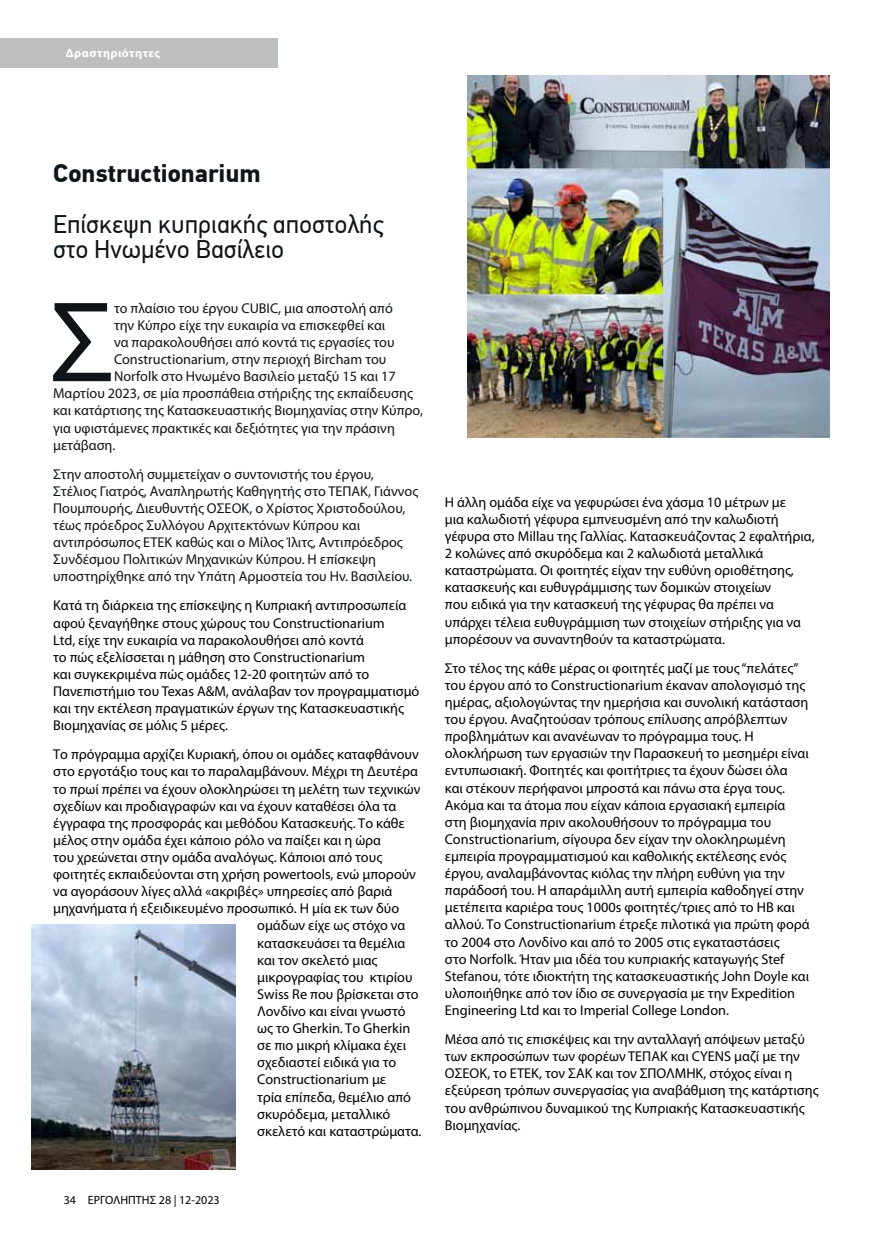
<style>
.page{position:relative;width:893px;height:1255px;background:#fff}
.page>*{position:absolute;margin:0;border:0;box-sizing:border-box;transform-origin:0 0}
.t1{font:115.8px "Myriad Pro";color:#0f1419}
.t2{font:25.5px/25.5px "PF Din Text Pro";color:#0f1419}
.t3{font:700 25.5px "PF Din Text Pro";color:#0f1419}
.t4{font:14.25px/17.1px "Myriad Pro";color:#000}
.t5{font:14.25px/17.1px "Myriad Pro";color:#0f1419}
.t6{font:12px "Myriad Pro";color:#000}
.t7{font:700 12px "Myriad Pro";letter-spacing:.04em;color:#fff}
</style>
<div class="page">
<div style="left:0;top:39px;width:278px;height:29px;background:#bcbec0"></div>
<img style="left:31px;top:924px;width:205px;height:245px">
<img style="left:468px;top:76px;width:361px;height:361px">
<p class="t7" style="left:66px;top:45px;width:96px">Δραστηριότητες</p>
<h2 class="t3" style="left:53px;top:157px;width:209px">Constructionarium</h2>
<h2 class="t2" style="left:53px;top:211px;width:332px">Επίσκεψη κυπριακής αποστολής στο Ηνωμένο Βασίλειο</h2>
<h1 class="t1" style="left:50px;top:271px;width:65px">Σ</h1>
<p class="t5" style="left:114px;top:299px;width:280px">το πλαίσιο του έργου CUBIC, μια αποστολή από</p>
<p class="t5" style="left:114px;top:316px;width:273px">την Κύπρο είχε την ευκαιρία να επισκεφθεί και</p>
<p class="t5" style="left:114px;top:333px;width:282px">να παρακολουθήσει από κοντά τις εργασίες του</p>
<p class="t5" style="left:114px;top:350px;width:274px">Constructionarium, στην περιοχή Bircham του</p>
<p class="t5" style="left:114px;top:367px;width:283px">Norfolk στο Ηνωμένο Βασιλείο μεταξύ 15 και 17</p>
<p class="t5" style="left:53px;top:385px;width:361px">Μαρτίου 2023, σε μία προσπάθεια στήριξης της εκπαίδευσης</p>
<p class="t5" style="left:53px;top:402px;width:372px">και κατάρτισης της Κατασκευαστικής Βιομηχανίας στην Κύπρο,</p>
<p class="t5" style="left:53px;top:419px;width:343px">για υφιστάμενες πρακτικές και δεξιότητες για την πράσινη</p>
<p class="t5" style="left:53px;top:436px;width:64px">μετάβαση.</p>
<p class="t5" style="left:53px;top:465px;width:367px">Στην αποστολή συμμετείχαν ο συντονιστής του έργου, Στέλιος Γιατρός, Αναπληρωτής Καθηγητής στο ΤΕΠΑΚ, Γιάννος Πουμπουρής, Διευθυντής ΟΣΕΟΚ, ο Χρίστος Χριστοδούλου, τέως πρόεδρος Συλλόγου Αρχιτεκτόνων Κύπρου και αντιπρόσωπος ΕΤΕΚ καθώς και ο Μίλος Ίλιτς, Αντιπρόεδρος Συνδέσμου Πολιτικών Μηχανικών Κύπρου. Η επίσκεψη υποστηρίχθηκε από την Υπάτη Αρμοστεία του Ην. Βασιλείου.</p>
<p class="t4" style="left:53px;top:597px;width:368px">Κατά τη διάρκεια της επίσκεψης η Κυπριακή αντιπροσωπεία αφού ξεναγήθηκε στους χώρους του Constructionarium<br>Ltd, είχε την ευκαιρία να παρακολουθήσει από κοντά<br>το πώς εξελίσσεται η μάθηση στο Constructionarium<br>και συγκεκριμένα πώς ομάδες 12-20 φοιτητών από το Πανεπιστήμιο του Texas A&amp;M, ανάλαβαν τον προγραμματισμό και την εκτέλεση πραγματικών έργων της Κατασκευαστικής Βιομηχανίας σε μόλις 5 μέρες.</p>
<p class="t4" style="left:53px;top:745px;width:367px">Το πρόγραμμα αρχίζει Κυριακή, όπου οι ομάδες καταφθάνουν</p>
<p class="t4" style="left:53px;top:763px;width:366px">στο εργοτάξιο τους και το παραλαμβάνουν. Μέχρι τη Δευτέρα</p>
<p class="t4" style="left:53px;top:780px;width:369px">το πρωί πρέπει να έχουν ολοκληρώσει τη μελέτη των τεχνικών</p>
<p class="t4" style="left:53px;top:797px;width:345px">σχεδίων και προδιαγραφών και να έχουν καταθέσει όλα τα</p>
<p class="t4" style="left:53px;top:814px;width:353px">έγγραφα της προσφοράς και μεθόδου Κατασκευής. Το κάθε</p>
<p class="t4" style="left:53px;top:831px;width:329px">μέλος στην ομάδα έχει κάποιο ρόλο να παίξει και η ώρα</p>
<p class="t4" style="left:53px;top:848px;width:331px">του χρεώνεται στην ομάδα αναλόγως. Κάποιοι από τους</p>
<p class="t4" style="left:53px;top:865px;width:364px">φοιτητές εκπαιδεύονται στη χρήση powertools, ενώ μπορούν</p>
<p class="t4" style="left:53px;top:882px;width:341px">να αγοράσουν λίγες αλλά «ακριβές» υπηρεσίες από βαριά</p>
<p class="t4" style="left:53px;top:899px;width:348px">μηχανήματα ή εξειδικευμένο προσωπικό. Η μία εκ των δύο</p>
<p class="t4" style="left:257px;top:916px;width:150px">ομάδων είχε ως στόχο να</p>
<p class="t4" style="left:257px;top:934px;width:149px">κατασκευάσει τα θεμέλια</p>
<p class="t4" style="left:257px;top:951px;width:122px">και τον σκελετό μιας</p>
<p class="t4" style="left:257px;top:968px;width:157px">μικρογραφίας του κτιρίου</p>
<p class="t4" style="left:257px;top:985px;width:163px">Swiss Re που βρίσκεται στο</p>
<p class="t4" style="left:257px;top:1002px;width:150px">Λονδίνο και είναι γνωστό</p>
<p class="t4" style="left:257px;top:1019px;width:155px">ως το Gherkin. Το Gherkin</p>
<p class="t4" style="left:257px;top:1036px;width:150px">σε πιο μικρή κλίμακα έχει</p>
<p class="t4" style="left:257px;top:1053px;width:141px">σχεδιαστεί ειδικά για το</p>
<p class="t4" style="left:257px;top:1070px;width:130px">Constructionarium με</p>
<p class="t4" style="left:257px;top:1087px;width:155px">τρία επίπεδα, θεμέλιο από</p>
<p class="t4" style="left:257px;top:1105px;width:135px">σκυρόδεμα, μεταλλικό</p>
<p class="t4" style="left:257px;top:1122px;width:166px">σκελετό και καταστρώματα.</p>
<p class="t4" style="left:445px;top:493px;width:371px">H άλλη ομάδα είχε να γεφυρώσει ένα χάσμα 10 μέτρων με<br>μια καλωδιοτή γέφυρα εμπνευσμένη από την καλωδιοτή γέφυρα στο Millau της Γαλλίας. Κατασκευάζοντας 2 εφαλτήρια, 2 κολώνες από σκυρόδεμα και 2 καλωδιοτά μεταλλικά καταστρώματα. Οι φοιτητές είχαν την ευθύνη οριοθέτησης, κατασκευής και ευθυγράμμισης των δομικών στοιχείων<br>που ειδικά για την κατασκευή της γέφυρας θα πρέπει να υπάρχει τέλεια ευθυγράμμιση των στοιχείων στήριξης για να μπορέσουν να συναντηθούν τα καταστρώματα.</p>
<p class="t4" style="left:445px;top:659px;width:366px">Στο τέλος της κάθε μέρας οι φοιτητές μαζί με τους “πελάτες” του έργου από το Constructionarium έκαναν απολογισμό της ημέρας, αξιολογώντας την ημερήσια και συνολική κατάσταση του έργου. Αναζητούσαν τρόπους επίλυσης απρόβλεπτων προβλημάτων και ανανέωναν το πρόγραμμα τους. Η ολοκλήρωση των εργασιών την Παρασκευή το μεσημέρι είναι εντυπωσιακή. Φοιτητές και φοιτήτριες τα έχουν δώσει όλα<br>και στέκουν περήφανοι μπροστά και πάνω στα έργα τους.<br>Ακόμα και τα άτομα που είχαν κάποια εργασιακή εμπειρία στη βιομηχανία πριν ακολουθήσουν το πρόγραμμα του Constructionarium, σίγουρα δεν είχαν την ολοκληρωμένη εμπειρία προγραμματισμού και καθολικής εκτέλεσης ενός έργου, αναλαμβάνοντας κιόλας την πλήρη ευθύνη για την παράδοσή του. Η απαράμιλλη αυτή εμπειρία καθοδηγεί στην μετέπειτα καριέρα τους 1000s φοιτητές/τριες από το ΗΒ και αλλού. Το Constructionarium έτρεξε πιλοτικά για πρώτη φορά το 2004 στο Λονδίνο και από το 2005 στις εγκαταστάσεις<br>στο Norfolk. Ήταν μια ιδέα του κυπριακής καταγωγής Stef Stefanou, τότε ιδιοκτήτη της κατασκευαστικής John Doyle και υλοποιήθηκε από τον ίδιο σε συνεργασία με την Expedition Engineering Ltd και το Imperial College London.</p>
<p class="t4" style="left:445px;top:1030px;width:375px">Μέσα από τις επισκέψεις και την ανταλλαγή απόψεων μεταξύ των εκπροσώπων των φορέων ΤΕΠΑΚ και CYENS μαζί με την ΟΣΕΟΚ, το ΕΤΕΚ, τον ΣΑΚ και τον ΣΠΟΛΜΗΚ, στόχος είναι η εξεύρεση τρόπων συνεργασίας για αναβάθμιση της κατάρτισης του ανθρώπινου δυναμικού της Κυπριακής Κατασκευαστικής Βιομηχανίας.</p>
<p class="t6" style="left:64px;top:1192px;width:157px">34 ΕΡΓΟΛΗΠΤΗΣ 28 | 12-2023</p>
</div>
